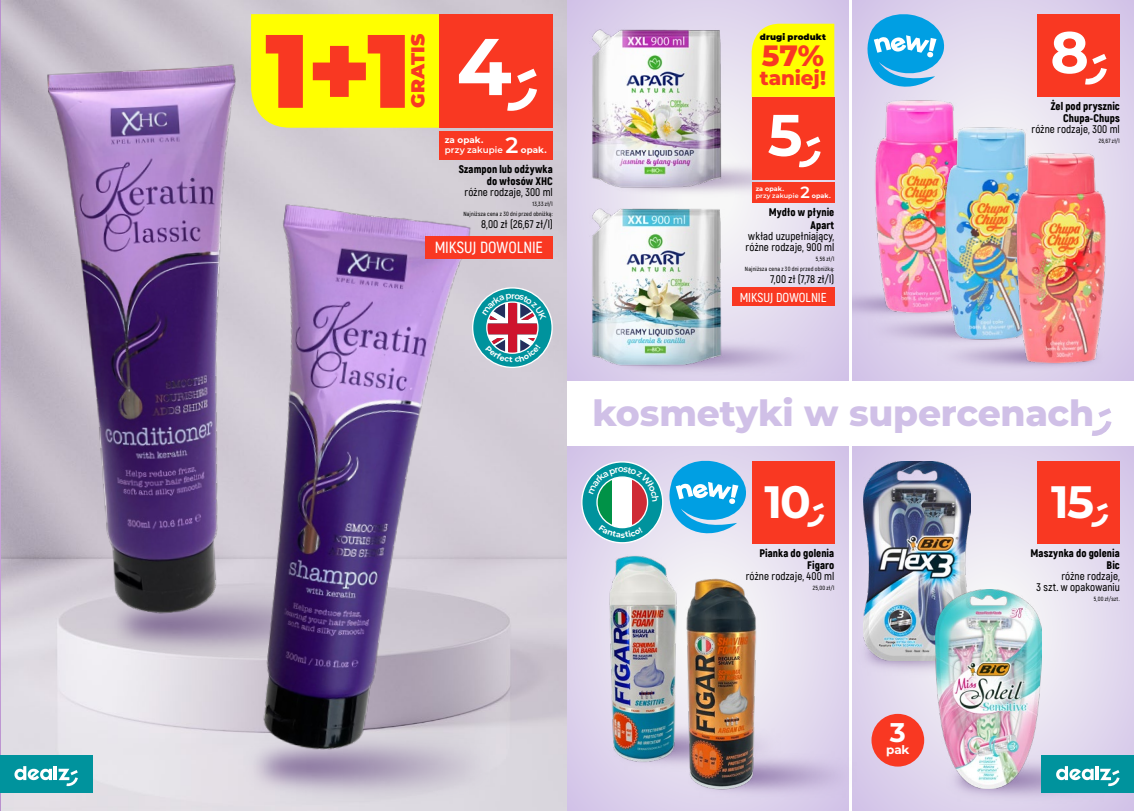
<style>
.page{position:relative;width:1134px;height:811px;background:#fff}
.page>*{position:absolute;margin:0;border:0;box-sizing:border-box;transform-origin:0 0}
.t1{font:900 104px "Montserrat";color:#f93822}
.t2{font:700 80.2px "Montserrat";color:#fff}
.t3{font:700 58.4px "Montserrat";color:#fff}
.t4{font:700 45.3px "Montserrat";color:#fff}
.t5{font:800 36px "Montserrat";letter-spacing:-.01em;color:#d0c0e7}
.t6{font:800 29.3px "Montserrat";color:#f93822}
.t7{font:700 27px "Montserrat";color:#fff}
.t8{font:600 22.3px "Montserrat";color:#fff}
.t9{font:800 19.9px "Montserrat";letter-spacing:-.01em;color:#f93822}
.t10{font:900 18.7px "Montserrat";letter-spacing:.015em;color:#f93822}
.t11{font:600 16.2px "Montserrat";color:#fff}
.t12{font:600 16.1px "Akrobat";letter-spacing:-.005em;color:#fff}
.t13{font:600 12.9px "Akrobat";letter-spacing:-.005em;color:#fff}
.t14{font:700 12px "Montserrat";color:#fff}
.t15{font:600 11px/11px "Akrobat";letter-spacing:.01em;color:#000}
.t16{font:900 11px/12px "Akrobat";letter-spacing:.005em;color:#000;text-align:right}
.t17{font:700 8.8px "Montserrat";letter-spacing:.005em;color:#fff}
.t18{font:600 8.8px "Montserrat";letter-spacing:.005em;color:#fff}
.t19{font:900 8.6px "Montserrat";letter-spacing:.015em;color:#000}
.t20{font:700 6.4px "Montserrat";letter-spacing:.015em;color:#fff}
.t21{font:600 6.4px "Montserrat";letter-spacing:.015em;color:#fff}
.t22{font:600 6px/10px "Akrobat";letter-spacing:.035em;color:#000;text-align:right}
</style>
<div class="page">
<svg style="left:567px;top:0;width:281px;height:380px;background:#e0d6ec"></svg>
<svg style="left:567px;top:446px;width:281px;height:365px;background:#e0d7ed"></svg>
<svg style="left:852px;top:0;width:282px;height:380px;background:#dfd5ed"></svg>
<svg style="left:852px;top:446px;width:282px;height:365px;background:#e2d9ed"></svg>
<img style="left:1px;top:0;width:566px;height:811px">
<img style="left:105px;top:629px;width:96px;height:31px">
<img style="left:244px;top:730px;width:252px;height:73px">
<img style="left:856px;top:629px;width:79px;height:48px">
<img style="left:937px;top:345px;width:168px;height:27px">
<img style="left:734px;top:339px;width:77px;height:36px">
<img style="left:735px;top:161px;width:76px;height:36px">
<img style="left:869px;top:319px;width:147px;height:26px">
<img style="left:852px;top:289px;width:93px;height:30px">
<img style="left:947px;top:788px;width:167px;height:16px">
<img style="left:689px;top:751px;width:167px;height:48px">
<img style="left:613px;top:723px;width:167px;height:48px">
<img style="left:201px;top:183px;width:283px;height:596px">
<img style="left:36px;top:46px;width:236px;height:583px">
<img style="left:579px;top:24px;width:156px;height:177px">
<img style="left:579px;top:203px;width:155px;height:172px">
<img style="left:874px;top:92px;width:91px;height:223px">
<img style="left:945px;top:118px;width:91px;height:224px">
<img style="left:1016px;top:145px;width:90px;height:223px">
<img style="left:605px;top:553px;width:74px;height:213px">
<img style="left:675px;top:570px;width:89px;height:227px">
<img style="left:864px;top:461px;width:106px;height:199px">
<img style="left:935px;top:589px;width:107px;height:199px">
<div style="left:251px;top:14px;width:188px;height:114px;background:#ff0"></div>
<svg style="left:866px;top:12px;width:80px;height:76px;background:#60b9e8"></svg>
<svg style="left:668px;top:458px;width:80px;height:77px;background:#64bce9"></svg>
<svg style="left:582px;top:462px;width:81px;height:81px"></svg>
<div style="left:581px;top:461px;width:82px;height:82px;border:1px solid #fff;border-radius:50%"></div>
<svg style="left:598px;top:501px;width:14px;height:24px"></svg>
<div style="left:612px;top:477px;width:21px;height:50px;background:#fff"></div>
<svg style="left:633px;top:501px;width:14px;height:24px"></svg>
<div style="left:871px;top:714px;width:53px;height:52px;background:#f93822;border-radius:50%"></div>
<div style="left:732px;top:288px;width:102px;height:18px;background:#f93822"></div>
<div style="left:425px;top:236px;width:128px;height:22px;background:#f93822"></div>
<div style="left:473px;top:288px;width:79px;height:79px;background:#00939d;border-radius:50%"></div>
<div style="left:472px;top:287px;width:81px;height:81px;border:1px solid #fff;border-radius:50%"></div>
<div style="left:752px;top:24px;width:82px;height:73px;background:#ff0"></div>
<div style="left:439px;top:132px;width:114px;height:28px;background:#f93822"></div>
<div style="left:439px;top:14px;width:114px;height:114px;background:#f93822"></div>
<div style="left:752px;top:182px;width:82px;height:21px;background:#f93822"></div>
<div style="left:752px;top:97px;width:82px;height:83px;background:#f93822"></div>
<div style="left:1037px;top:14px;width:83px;height:83px;background:#f93822"></div>
<div style="left:1037px;top:461px;width:83px;height:82px;background:#f93822"></div>
<div style="left:752px;top:461px;width:82px;height:82px;background:#f93822"></div>
<div style="left:0;top:755px;width:92px;height:38px;background:#00939d"></div>
<svg style="left:14px;top:766px;width:38px;height:14px"></svg>
<hr style="left:54px;top:766px;width:3px;height:14px;background:#fff">
<svg style="left:59px;top:768px;width:19px;height:18px"></svg>
<div style="left:1042px;top:755px;width:92px;height:38px;background:#00939d"></div>
<svg style="left:1056px;top:766px;width:38px;height:14px"></svg>
<hr style="left:1095px;top:766px;width:3px;height:14px;background:#fff">
<svg style="left:1100px;top:768px;width:19px;height:18px"></svg>
<svg style="left:589px;top:467px;width:70px;height:34px"></svg>
<svg style="left:599px;top:525px;width:44px;height:12px"></svg>
<svg style="left:482px;top:294px;width:64px;height:68px"></svg>
<h1 class="t1" style="left:265px;top:-7px;width:147px">1+1</h1>
<h3 class="t10" style="left:404px;top:108px;width:76px;rotate:-90deg">GRATIS</h3>
<h2 class="t2" style="left:456px;top:9px;width:57px">4</h2>
<p class="t17" style="left:445px;top:134px;width:40px">za opak.</p>
<p class="t18" style="left:445px;top:144px;width:60px">przy zakupie</p>
<h3 class="t8" style="left:505px;top:130px;width:14px">2</h3>
<p class="t17" style="left:521px;top:144px;width:27px">opak.</p>
<p class="t16" style="left:459px;top:163px;width:96px">Szampon lub odżywka do włosów XHC</p>
<p class="t15" style="left:464px;top:187px;width:90px">różne rodzaje, 300 ml</p>
<p class="t22" style="left:463px;top:199px;width:91px">13,33 zł/l<br>Najniższa cena z 30 dni przed obniżką:</p>
<p class="t15" style="left:481px;top:219px;width:73px">8,00 zł (26,67 zł/l)</p>
<h3 class="t12" style="left:435px;top:238px;width:110px">MIKSUJ DOWOLNIE</h3>
<p class="t19" style="left:760px;top:30px;width:68px">drugi produkt</p>
<h3 class="t6" style="left:762px;top:34px;width:64px">57%</h3>
<h3 class="t9" style="left:760px;top:63px;width:68px">taniej!</h3>
<h3 class="t3" style="left:768px;top:93px;width:36px">5</h3>
<p class="t20" style="left:756px;top:184px;width:30px">za opak.</p>
<p class="t21" style="left:756px;top:191px;width:45px">przy zakupie</p>
<h3 class="t11" style="left:800px;top:181px;width:11px">2</h3>
<p class="t20" style="left:812px;top:191px;width:21px">opak.</p>
<p class="t16" style="left:769px;top:206px;width:67px">Mydło w płynie<br>Apart</p>
<p class="t15" style="left:746px;top:230px;width:90px">wkład uzupełniający, różne rodzaje, 900 ml</p>
<p class="t22" style="left:745px;top:253px;width:91px">5,56 zł/l<br>Najniższa cena z 30 dni przed obniżką:</p>
<p class="t15" style="left:770px;top:273px;width:65px">7,00 zł (7,78 zł/l)</p>
<p class="t13" style="left:740px;top:289px;width:88px">MIKSUJ DOWOLNIE</p>
<h3 class="t3" style="left:1050px;top:10px;width:40px">8</h3>
<p class="t16" style="left:1051px;top:100px;width:71px">Żel pod prysznic<br>Chupa-Chups</p>
<p class="t15" style="left:1031px;top:124px;width:90px">różne rodzaje, 300 ml</p>
<p class="t22" style="left:1099px;top:136px;width:23px">26,67 zł/l</p>
<h3 class="t5" style="left:593px;top:386px;width:503px">kosmetyki w supercenach</h3>
<h3 class="t4" style="left:764px;top:469px;width:48px">10</h3>
<h3 class="t4" style="left:1051px;top:469px;width:44px">15</h3>
<p class="t16" style="left:759px;top:547px;width:76px">Pianka do golenia<br>Figaro</p>
<p class="t15" style="left:746px;top:570px;width:90px">różne rodzaje, 400 ml</p>
<p class="t22" style="left:813px;top:583px;width:23px">25,00 zł/l</p>
<p class="t16" style="left:1030px;top:547px;width:91px">Maszynka do golenia<br>Bic</p>
<p class="t15" style="left:1037px;top:570px;width:85px;text-align:right">różne rodzaje,<br>3 szt. w opakowaniu</p>
<p class="t22" style="left:1094px;top:594px;width:27px">5,00 zł/szt.</p>
<h3 class="t7" style="left:890px;top:713px;width:17px">3</h3>
<p class="t14" style="left:886px;top:741px;width:25px">pak</p>
</div>
